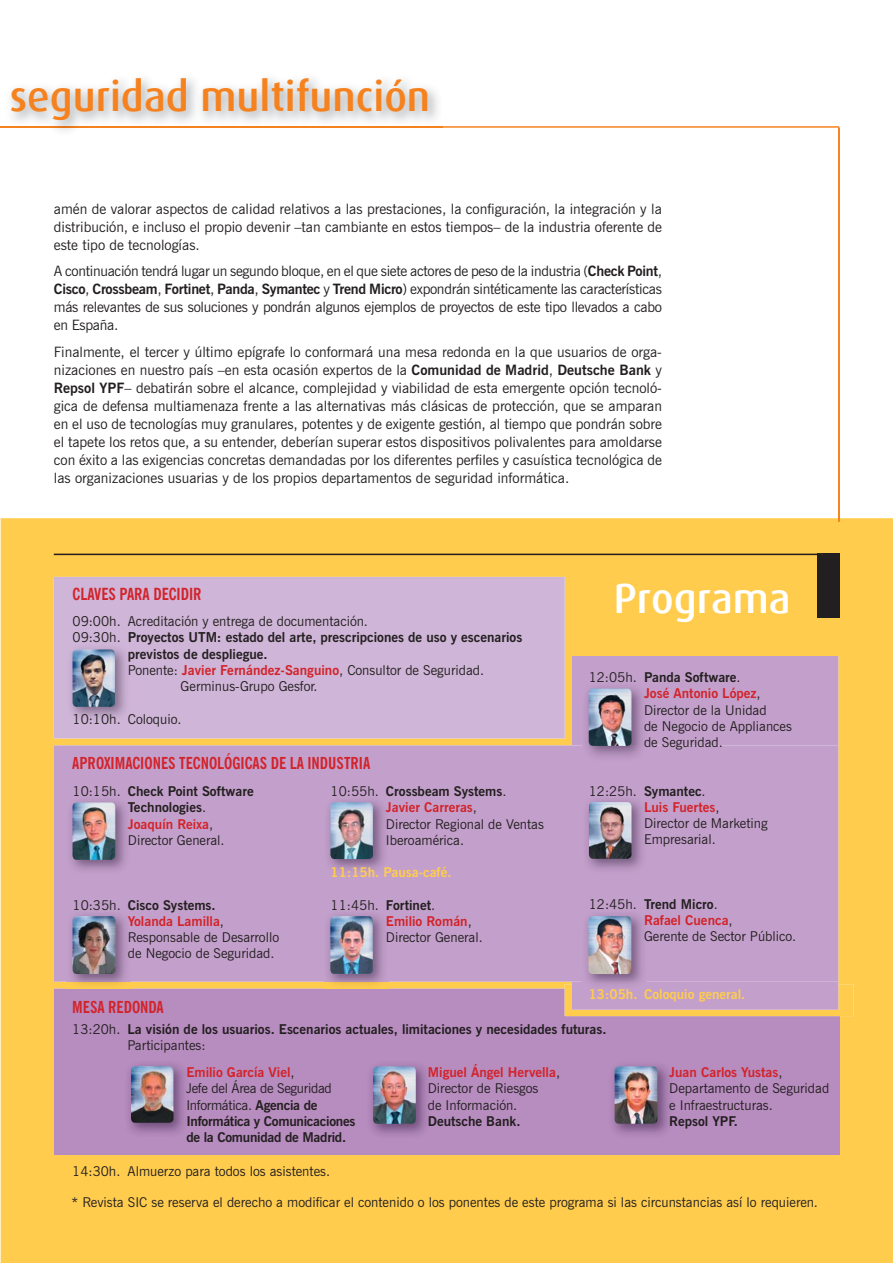
<style>
.page{position:relative;width:893px;height:1263px;background:#fff}
.page>*{position:absolute;margin:0;border:0;box-sizing:border-box;transform-origin:0 0}
.t1{font:500 42px "Dax";color:#f5821f}
.t2{font:500 42px "Dax";color:#fff}
.t3{font:700 condensed 16.65px "News Gothic BT";color:#d2232a}
.t4{font:700 condensed 16.5px "News Gothic BT";color:#d2232a}
.t5{font:14.25px/18px "News Gothic BT";color:#231f20;text-align:justify}
.t6{font:13.65px "News Gothic BT";color:#231f20}
.t7{font:700 13.65px "News Gothic BT";color:#231f20}
.t8{font:13.5px/16.2px "News Gothic BT";color:#231f20}
.t9{font:700 13.5px/16.2px "News Gothic BT";color:#231f20}
.t10{font:700 13.5px/16.2px "News Gothic BT";letter-spacing:-.02em;color:#231f20}
.t11{font:700 13.5px "News Gothic BT";color:#ffcc4e}
.s1{font-weight:700}
.s2{font-weight:400}
.s3{font-weight:700;color:#d2232a}
.s4{color:#d2232a}
</style>
<div class="page">
<div style="left:1px;top:518px;width:891px;height:745px;background:#ffcc4e"></div>
<div style="left:54px;top:989px;width:786px;height:166px;background:#b78cbf"></div>
<div style="left:564px;top:984px;width:289px;height:32px;background:#ffcc4e"></div>
<hr style="left:442px;top:126px;width:397px;height:2px;background:#f5821f">
<img style="left:0;top:126px;width:442px;height:2px">
<hr style="left:838px;top:128px;width:1px;height:394px;background:#f5821f">
<div style="left:571px;top:656px;width:267px;height:354px;background:#c3a0cb"></div>
<div style="left:54px;top:577px;width:510px;height:161px;background:#cfb5d7"></div>
<div style="left:54px;top:745px;width:784px;height:237px;background:#c3a0cb"></div>
<img style="left:324px;top:910px;width:64px;height:78px">
<img style="left:330px;top:916px;width:43px;height:58px;border-radius:4px">
<img style="left:67px;top:644px;width:63px;height:78px">
<img style="left:73px;top:650px;width:42px;height:57px;border-radius:4px">
<img style="left:67px;top:797px;width:63px;height:77px">
<img style="left:73px;top:802px;width:42px;height:58px;border-radius:4px">
<img style="left:609px;top:1061px;width:63px;height:77px">
<img style="left:614px;top:1066px;width:43px;height:58px;border-radius:4px">
<img style="left:67px;top:910px;width:63px;height:78px">
<img style="left:73px;top:916px;width:42px;height:58px;border-radius:4px">
<img style="left:367px;top:1061px;width:63px;height:77px">
<img style="left:373px;top:1066px;width:43px;height:58px;border-radius:4px">
<div style="left:817px;top:554px;width:23px;height:64px;background:#231f20"></div>
<hr style="left:54px;top:554px;width:768px;height:1px;background:#231f20">
<img style="left:583px;top:683px;width:63px;height:78px">
<img style="left:588px;top:689px;width:43px;height:57px;border-radius:4px">
<img style="left:583px;top:796px;width:63px;height:78px">
<img style="left:589px;top:802px;width:42px;height:57px;border-radius:4px">
<img style="left:582px;top:910px;width:64px;height:78px">
<img style="left:588px;top:916px;width:43px;height:58px;border-radius:4px">
<img style="left:125px;top:1061px;width:64px;height:76px">
<img style="left:131px;top:1066px;width:42px;height:57px;border-radius:4px">
<img style="left:325px;top:797px;width:63px;height:77px">
<img style="left:330px;top:802px;width:43px;height:57px;border-radius:4px">
<h1 class="t1" style="left:10px;top:73px;width:422px">seguridad multifunción</h1>
<p class="t5" style="left:54px;top:201px;width:609px">amén de valorar aspectos de calidad relativos a las prestaciones, la configuración, la integración y la distribución, e incluso el propio devenir –tan cambiante en estos tiempos– de la industria oferente de este tipo de tecnologías.</p>
<p class="t5" style="left:54px;top:264px;width:609px">A continuación tendrá lugar un segundo bloque, en el que siete actores de peso de la industria (<span class="s1">Check Point</span>, <span class="s1">Cisco</span>, <span class="s1">Crossbeam</span>, <span class="s1">Fortinet</span>, <span class="s1">Panda</span>, <span class="s1">Symantec</span> y <span class="s1">Trend Micro</span>) expondrán sintéticamente las características más relevantes de sus soluciones y pondrán algunos ejemplos de proyectos de este tipo llevados a cabo en España.</p>
<p class="t5" style="left:54px;top:344px;width:609px">Finalmente, el tercer y último epígrafe lo conformará una mesa redonda en la que usuarios de orga&shy;nizaciones en nuestro país –en esta ocasión expertos de la <span class="s1">Comunidad de Madrid</span>, <span class="s1">Deutsche Bank</span> y <span class="s1">Repsol YPF</span>– debatirán sobre el alcance, complejidad y viabilidad de esta emergente opción tecnoló&shy;gica de defensa multiamenaza frente a las alternativas más clásicas de protección, que se amparan en el uso de tecnologías muy granulares, potentes y de exigente gestión, al tiempo que pondrán sobre el tapete los retos que, a su entender, deberían superar estos dispositivos polivalentes para amoldarse con éxito a las exigencias concretas demandadas por los diferentes perfiles y casuística tecnológica de las organizaciones usuarias y de los propios departamentos de seguridad informática.</p>
<p class="t3" style="left:73px;top:588px;width:131px">CLAVES PARA DECIDIR</p>
<p class="t6" style="left:73px;top:616px;width:297px">09:00h. Acreditación y entrega de documentación.</p>
<p class="t7" style="left:73px;top:632px;width:451px"><span class="s2">09:30h.</span> Proyectos UTM: estado del arte, prescripciones de uso y escenarios</p>
<p class="t7" style="left:128px;top:649px;width:141px">previstos de despliegue.</p>
<p class="t6" style="left:128px;top:665px;width:358px">Ponente: <span class="s3">Javier Fernández-Sanguino</span>, Consultor de Seguridad.</p>
<p class="t6" style="left:181px;top:682px;width:138px">Germinus-Grupo Gesfor.</p>
<p class="t6" style="left:73px;top:714px;width:110px">10:10h. Coloquio.</p>
<p class="t4" style="left:72px;top:758px;width:299px">APROXIMACIONES TECNOLÓGICAS DE LA INDUSTRIA</p>
<p class="t9" style="left:128px;top:785px;width:127px;text-indent:-55px"><span class="s2">10:15h.</span> Check Point Software<br>Technologies<span class="s2">.<br></span><span class="s4">Joaquín Reixa</span><span class="s2">,<br>Director General.</span></p>
<p class="t8" style="left:128px;top:898px;width:153px;text-indent:-55px">10:35h. <span class="s1">Cisco Systems.<br></span><span class="s3">Yolanda Lamilla</span>,<br>Responsable de Desarrollo de Negocio de Seguridad.</p>
<p class="t8" style="left:386px;top:785px;width:159px;text-indent:-55px">10:55h. <span class="s1">Crossbeam Systems</span>.<br><span class="s3">Javier Carreras</span>,<br>Director Regional de Ventas<br>Iberoamérica.</p>
<p class="t11" style="left:330px;top:868px;width:122px">11:15h. Pausa-café.</p>
<p class="t8" style="left:386px;top:898px;width:98px;text-indent:-55px">11:45h. <span class="s1">Fortinet</span>.<br><span class="s3">Emilio Román</span>,<br>Director General.</p>
<h1 class="t2" style="left:614px;top:575px;width:178px">Programa</h1>
<p class="t8" style="left:644px;top:671px;width:149px;text-indent:-55px">12:05h. <span class="s1">Panda Software</span>.<br><span class="s3">José Antonio López</span>,<br>Director de la Unidad<br>de Negocio de Appliances de Seguridad.</p>
<p class="t8" style="left:644px;top:784px;width:125px;text-indent:-55px">12:25h. <span class="s1">Symantec</span>.<br><span class="s3">Luis Fuertes</span>,<br>Director de Marketing<br>Empresarial.</p>
<p class="t8" style="left:644px;top:898px;width:154px;text-indent:-55px">12:45h. <span class="s1">Trend Micro</span>.<br><span class="s3">Rafael Cuenca</span>,<br>Gerente de Sector Público.</p>
<p class="t11" style="left:588px;top:989px;width:158px">13:05h. Coloquio general.</p>
<p class="t4" style="left:72px;top:1001px;width:93px">MESA REDONDA</p>
<p class="t9" style="left:127px;top:1022px;width:480px;text-indent:-55px"><span class="s2">13:20h.</span> La visión de los usuarios. Escenarios actuales, limitaciones y necesidades futuras.<br><span class="s2">Participantes:</span></p>
<p class="t10" style="left:186px;top:1066px;width:171px"><span class="s4">Emilio García Viel</span><span class="s2">,<br>Jefe del Área de Seguridad<br>Informática.</span> Agencia de<br>Informática y Comunicaciones de la Comunidad de Madrid.</p>
<p class="t8" style="left:428px;top:1066px;width:134px"><span class="s3">Miguel Ángel Hervella</span>,<br>Director de Riesgos<br>de Información.</p>
<p class="t9" style="left:428px;top:1114px;width:94px">Deutsche Bank.</p>
<p class="t8" style="left:669px;top:1066px;width:161px"><span class="s3">Juan Carlos Yustas</span>,<br>Departamento de Seguridad e Infraestructuras.</p>
<p class="t9" style="left:669px;top:1114px;width:70px">Repsol YPF.</p>
<p class="t8" style="left:72px;top:1165px;width:259px">14:30h. Almuerzo para todos los asistentes.</p>
<p class="t8" style="left:72px;top:1196px;width:748px">* Revista SIC se reserva el derecho a modificar el contenido o los ponentes de este programa si las circunstancias así lo requieren.</p>
</div>
